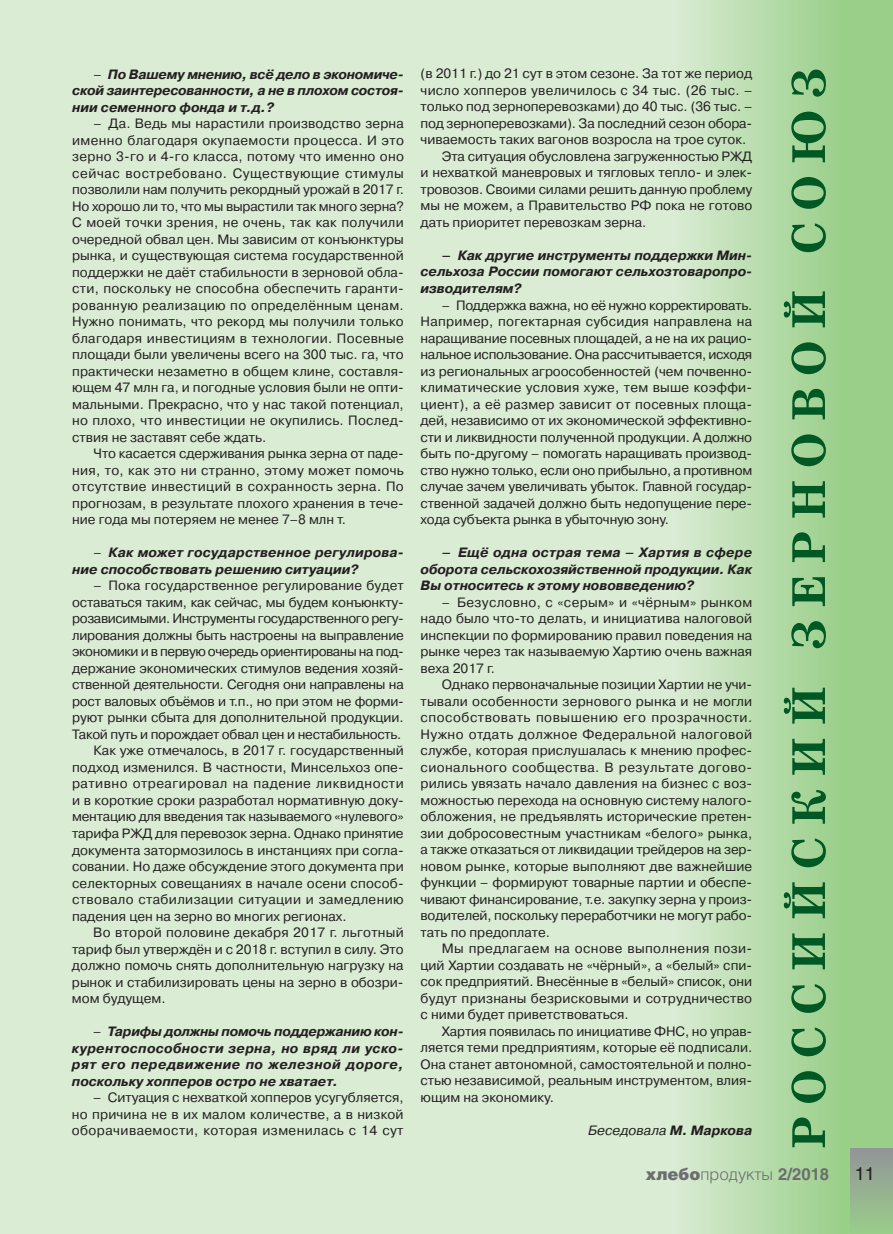
<style>
.page{position:relative;width:893px;height:1234px;background:#fff}
.page>*{position:absolute;margin:0;border:0;box-sizing:border-box;transform-origin:0 0}
.t1{font:18px "Helios";color:#231f20}
.t2{font:300 16.5px "Helios";color:#6c6d70}
.t3{font:13.5px/16.5px "Pragmatica C";color:#231f20;text-align:justify}
.t4{font:italic 700 13.5px/16.5px "Pragmatica C";color:#231f20;text-align:justify}
.t5{font:13.5px "Pragmatica C";letter-spacing:-.02em;color:#231f20}
.t6{font:13.5px "Pragmatica C";letter-spacing:.02em;color:#231f20}
.t7{font:13.5px "Pragmatica C";letter-spacing:-.03em;color:#231f20}
.t8{font:13.5px "Pragmatica C";letter-spacing:-.035em;color:#231f20}
.t9{font:13.5px "Pragmatica C";letter-spacing:.035em;color:#231f20}
.t10{font:13.5px "Pragmatica C";letter-spacing:.025em;color:#231f20}
.t11{font:italic 13.5px "Pragmatica C";color:#231f20}
.s1{font-weight:400;font-style:normal}
.s2{font-weight:700}
.s3{font-weight:900}
</style>
<div class="page">
<div style="left:0;top:0;width:893px;height:1233px;background:#daecd4"></div>
<div style="left:676px;top:0;width:166px;height:1233px;background:linear-gradient(to right,#d9ebd3,#9acf8a)"></div>
<div style="left:842px;top:0;width:51px;height:1233px;background:#9acf8a"></div>
<div style="left:850px;top:1148px;width:43px;height:85px;background:linear-gradient(to bottom,#939498,#99cd8a)"></div>
<svg style="left:784px;top:70px;width:42px;height:1076px;fill:#a5d497"></svg>
<p class="t4" style="left:72px;top:66px;width:333px;text-align:left;text-indent:21px"><span class="s1">–</span> По Вашему мнению, всё дело в экономиче‑ ской заинтересованности, а не в плохом состоя&shy;нии семенного фонда и т.д.?</p>
<p class="t3" style="left:72px;top:115px;width:333px;text-indent:21px">– Да. Ведь мы нарастили производство зерна именно благодаря окупаемости процесса. И это зерно 3‑ го и 4‑ го класса, потому что именно оно сейчас востребовано. Существующие стимулы позволили нам получить рекордный урожай в 2017 г.<br>Но хорошо ли то, что мы вырастили так много зерна?<br>С моей точки зрения, не очень, так как получили очередной обвал цен. Мы зависим от конъюнктуры рынка, и существующая система государственной поддержки не даёт стабильности в зерновой обла&shy;сти, поскольку не способна обеспечить гаранти&shy;рованную реализацию по определённым ценам.<br>Нужно понимать, что рекорд мы получили только благодаря инвестициям в технологии. Посевные площади были увеличены всего на 300 тыс. га, что практически незаметно в общем клине, составля&shy;ющем 47 млн га, и погодные условия были не опти&shy;мальными. Прекрасно, что у нас такой потенциал, но плохо, что инвестиции не окупились. Послед&shy;ствия не заставят себе ждать.</p>
<p class="t3" style="left:72px;top:445px;width:333px;text-indent:21px">Что касается сдерживания рынка зерна от паде&shy;ния, то, как это ни странно, этому может помочь отсутствие инвестиций в сохранность зерна. По прогнозам, в результате плохого хранения в тече&shy;ние года мы потеряем не менее 7–8 млн т.</p>
<p class="t4" style="left:72px;top:544px;width:333px;text-indent:21px"><span class="s1">–</span> Как может государственное регулирова‑ ние способствовать решению ситуации?</p>
<p class="t3" style="left:93px;top:577px;width:312px">– Пока государственное регулирование будет</p>
<p class="t3" style="left:72px;top:594px;width:333px">оставаться таким, как сейчас, мы будем конъюнкту-</p>
<p class="t7" style="left:72px;top:611px;width:333px">розависимыми. Инструменты государственного регу-</p>
<p class="t3" style="left:72px;top:627px;width:333px">лирования должны быть настроены на выправление</p>
<p class="t8" style="left:72px;top:644px;width:333px">экономики и в первую очередь ориентированы на под-</p>
<p class="t3" style="left:72px;top:660px;width:333px">держание экономических стимулов ведения хозяй-</p>
<p class="t5" style="left:72px;top:677px;width:333px">ственной деятельности. Сегодня они направлены на</p>
<p class="t5" style="left:72px;top:693px;width:333px">рост валовых объёмов и т.п., но при этом не форми-</p>
<p class="t3" style="left:72px;top:709px;width:333px">руют рынки сбыта для дополнительной продукции.</p>
<p class="t5" style="left:72px;top:726px;width:331px">Такой путь и порождает обвал цен и нестабильность.</p>
<p class="t3" style="left:93px;top:742px;width:312px">Как уже отмечалось, в 2017 г. государственный</p>
<p class="t3" style="left:72px;top:759px;width:333px">подход изменился. В частности, Минсельхоз опе-</p>
<p class="t9" style="left:72px;top:776px;width:333px">ративно отреагировал на падение ликвидности</p>
<p class="t3" style="left:72px;top:792px;width:333px">и в короткие сроки разработал нормативную доку-</p>
<p class="t3" style="left:72px;top:808px;width:333px">ментацию для введения так называемого «нулевого»</p>
<p class="t3" style="left:72px;top:825px;width:333px">тарифа РЖД для перевозок зерна. Однако принятие</p>
<p class="t3" style="left:72px;top:841px;width:333px">документа затормозилось в инстанциях при согла-</p>
<p class="t3" style="left:72px;top:858px;width:333px">совании. Но даже обсуждение этого документа при</p>
<p class="t3" style="left:72px;top:874px;width:333px">селекторных совещаниях в начале осени способ-</p>
<p class="t10" style="left:72px;top:891px;width:333px">ствовало стабилизации ситуации и замедлению</p>
<p class="t3" style="left:72px;top:907px;width:276px">падения цен на зерно во многих регионах.</p>
<p class="t6" style="left:93px;top:924px;width:312px">Во второй половине декабря 2017 г. льготный</p>
<p class="t3" style="left:72px;top:940px;width:333px">тариф был утверждён и с 2018 г. вступил в силу. Это</p>
<p class="t3" style="left:72px;top:957px;width:333px">должно помочь снять дополнительную нагрузку на</p>
<p class="t3" style="left:72px;top:973px;width:333px">рынок и стабилизировать цены на зерно в обозри-</p>
<p class="t3" style="left:72px;top:990px;width:95px">мом будущем.</p>
<p class="t4" style="left:72px;top:1023px;width:333px;text-indent:21px"><span class="s1">–</span> Тарифы должны помочь поддержанию кон‑ курентоспособности зерна, но вряд ли уско‑ рят его передвижение по железной дороге, поскольку хопперов остро не хватает.</p>
<p class="t3" style="left:72px;top:1089px;width:333px;text-indent:21px">– Ситуация с нехваткой хопперов усугубляется, но причина не в их малом количестве, а в низкой оборачиваемости, которая изменилась с 14 сут</p>
<p class="t3" style="left:421px;top:66px;width:333px">(в 2011 г.) до 21 сут в этом сезоне. За тот же период</p>
<p class="t6" style="left:421px;top:83px;width:333px">число хопперов увеличилось с 34 тыс. (26 тыс. –</p>
<p class="t3" style="left:421px;top:98px;width:333px">только под зерноперевозками) до 40 тыс. (36 тыс. –</p>
<p class="t3" style="left:421px;top:115px;width:333px">под зерноперевозками). За последний сезон обора-</p>
<p class="t3" style="left:421px;top:131px;width:327px">чиваемость таких вагонов возросла на трое суток.</p>
<p class="t3" style="left:442px;top:148px;width:312px">Эта ситуация обусловлена загруженностью РЖД</p>
<p class="t3" style="left:420px;top:164px;width:333px">и нехваткой маневровых и тягловых тепло- и элек-</p>
<p class="t3" style="left:421px;top:181px;width:333px">тровозов. Своими силами решить данную проблему</p>
<p class="t3" style="left:420px;top:197px;width:333px">мы не можем, а Правительство РФ пока не готово</p>
<p class="t3" style="left:421px;top:214px;width:227px">дать приоритет перевозкам зерна.</p>
<p class="t4" style="left:421px;top:247px;width:333px;text-indent:21px">– Как другие инструменты поддержки Мин‑ сельхоза России помогают сельхозтоваропро‑ изводителям?</p>
<p class="t3" style="left:420px;top:296px;width:333px;text-indent:21px">– Поддержка важна, но её нужно корректировать.<br>Например, погектарная субсидия направлена на наращивание посевных площадей, а не на их рацио&shy;нальное использование. Она рассчитывается, исходя из региональных агроособенностей (чем почвенно&shy;климатические условия хуже, тем выше коэффи&shy;циент), а её размер зависит от посевных площа&shy;дей, независимо от их экономической эффективно&shy;сти и ликвидности полученной продукции. А должно быть по‑другому – помогать наращивать производ&shy;ство нужно только, если оно прибыльно, а противном случае зачем увеличивать убыток. Главной государ&shy;ственной задачей должно быть недопущение пере&shy;хода субъекта рынка в убыточную зону.</p>
<p class="t4" style="left:420px;top:544px;width:333px;text-indent:21px">– Ещё одна острая тема – Хартия в сфере оборота сельскохозяйственной продукции. Как Вы относитесь к этому нововведению?</p>
<p class="t3" style="left:421px;top:593px;width:333px;text-indent:21px">– Безусловно, с «серым» и «чёрным» рынком надо было что‑то делать, и инициатива налоговой инспекции по формированию правил поведения на рынке через так называемую Хартию очень важная веха 2017 г.</p>
<p class="t3" style="left:420px;top:676px;width:333px;text-align:left;text-indent:21px">Однако первоначальные позиции Хартии не учи&shy;тывали особенности зернового рынка и не могли способствовать повышению его прозрачности.<br>Нужно отдать должное Федеральной налоговой службе, которая прислушалась к мнению профес&shy;сионального сообщества. В результате догово&shy;рились увязать начало давления на бизнес с воз&shy;можностью перехода на основную систему налого&shy;обложения, не предъявлять исторические претен&shy;зии добросовестным участникам «белого» рынка, а также отказаться от ликвидации трейдеров на зер&shy;новом рынке, которые выполняют две важнейшие функции – формируют товарные партии и обеспе&shy;чивают финансирование, т.е. закупку зерна у произ&shy;водителей, поскольку переработчики не могут рабо&shy;тать по предоплате.</p>
<p class="t3" style="left:420px;top:940px;width:333px;text-indent:21px">Мы предлагаем на основе выполнения пози&shy;ций Хартии создавать не «чёрный», а «белый» спи&shy;сок предприятий. Внесённые в «белый» список, они будут признаны безрисковыми и сотрудничество с ними будет приветствоваться.</p>
<p class="t3" style="left:420px;top:1022px;width:333px;text-indent:21px">Хартия появилась по инициативе ФНС, но управ&shy;ляется теми предприятиям, которые её подписали.<br>Она станет автономной, самостоятельной и полно&shy;стью независимой, реальным инструментом, влия&shy;ющим на экономику.</p>
<p class="t11" style="left:588px;top:1122px;width:165px">Беседовала <span class="s2">М. Маркова</span></p>
<p class="t2" style="left:645px;top:1164px;width:185px"><span class="s3">хле-бо-</span>про-дук-ты <span class="s2">2/2018</span></p>
<h1 class="t1" style="left:855px;top:1162px;width:22px">11</h1>
</div>
